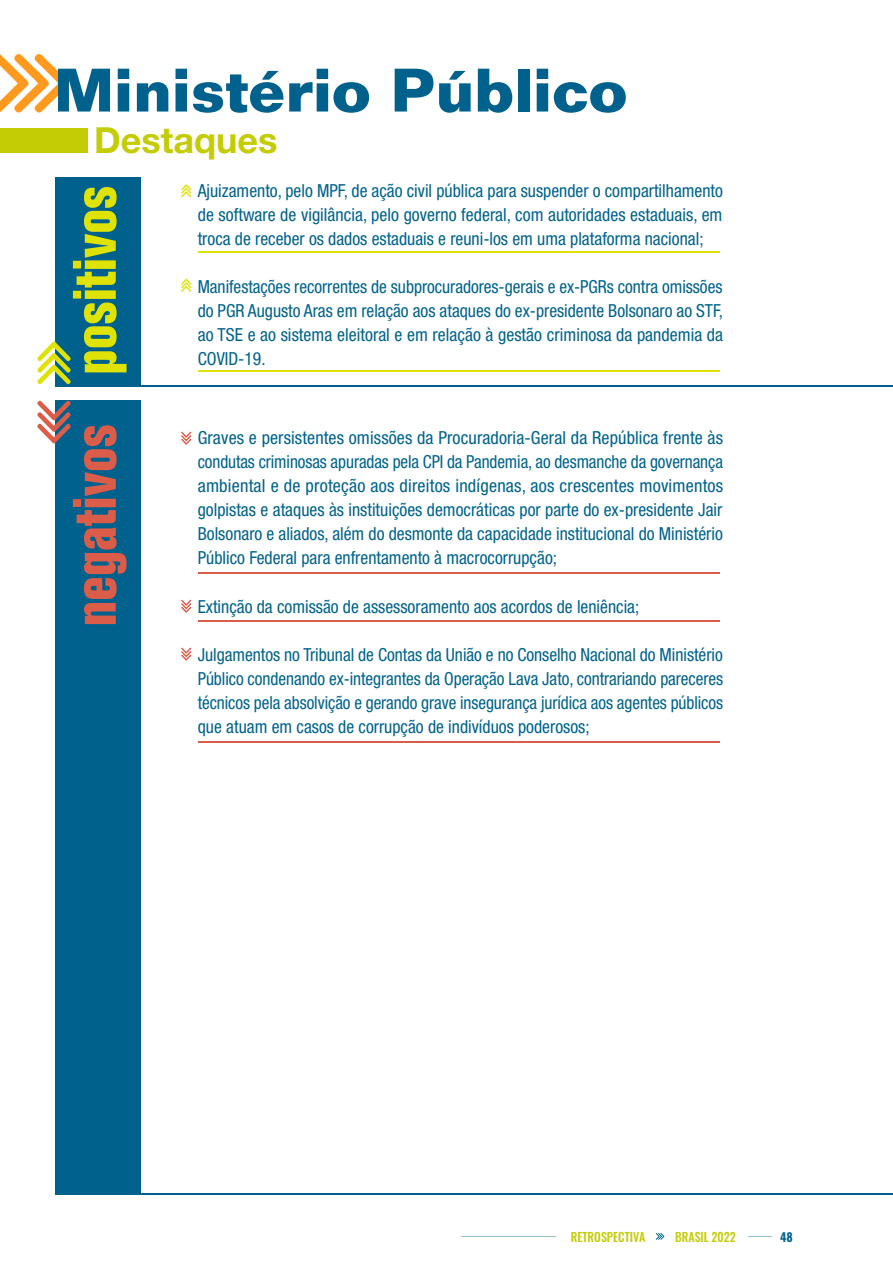
<style>
.page{position:relative;width:893px;height:1263px;background:#fff}
.page>*{position:absolute;margin:0;border:0;box-sizing:border-box;transform-origin:0 0}
.t1{font:700 60px "Folio";color:#00628c}
.t2{font:700 condensed 60px "Folio";color:#dfe305}
.t3{font:700 condensed 60px "Folio";color:#db5c49}
.t4{font:700 36px "Helvetica Neue LT Std";color:#c4cc05}
.t5{font:condensed 18px/24px "Helvetica Neue LT Std";color:#00628c;text-align:justify}
.t6{font:500 12.3px "Oswald";color:#c4cc05}
.t7{font:700 12px "Oswald";color:#00628c}
</style>
<div class="page">
<hr style="left:461px;top:1236px;width:95px;height:1px;background:#00628c">
<svg style="left:748px;top:1236px;width:24px;height:1px"></svg>
<svg style="left:656px;top:1233px;width:8px;height:7px"></svg>
<div style="left:55px;top:177px;width:85px;height:210px;background:#00628c"></div>
<div style="left:55px;top:401px;width:85px;height:794px;background:#00628c"></div>
<svg style="left:181px;top:184px;width:10px;height:13px"></svg>
<svg style="left:181px;top:279px;width:10px;height:13px"></svg>
<svg style="left:181px;top:432px;width:10px;height:13px"></svg>
<svg style="left:181px;top:600px;width:10px;height:13px"></svg>
<svg style="left:181px;top:647px;width:10px;height:14px"></svg>
<hr style="left:198px;top:251px;width:522px;height:2px;background:#dfe305">
<hr style="left:198px;top:370px;width:522px;height:2px;background:#dfe305">
<hr style="left:198px;top:572px;width:522px;height:2px;background:#db5c49">
<hr style="left:198px;top:620px;width:522px;height:2px;background:#db5c49">
<hr style="left:198px;top:741px;width:522px;height:2px;background:#db5c49">
<svg style="left:37px;top:342px;width:34px;height:42px"></svg>
<svg style="left:37px;top:400px;width:34px;height:43px"></svg>
<svg style="left:0;top:54px;width:69px;height:59px"></svg>
<div style="left:0;top:128px;width:87px;height:25px;background:#c4cc05"></div>
<hr style="left:138px;top:385px;width:755px;height:2px;background:#00628c">
<hr style="left:138px;top:1193px;width:755px;height:2px;background:#00628c">
<h1 class="t1" style="left:54px;top:53px;width:575px">Ministério Público</h1>
<h2 class="t4" style="left:94px;top:118px;width:185px">Destaques</h2>
<h1 class="t2" style="left:61px;top:375px;width:190px;rotate:-90deg">positivos</h1>
<h1 class="t3" style="left:61px;top:626px;width:204px;rotate:-90deg">negativos</h1>
<p class="t5" style="left:198px;top:179px;width:527px">Ajuizamento, pelo MPF, de ação civil pública para suspender o compartilhamento de software de vigilância, pelo governo federal, com autoridades estaduais, em troca de receber os dados estaduais e reuni-los em uma plataforma nacional;</p>
<p class="t5" style="left:198px;top:275px;width:527px">Manifestações recorrentes de subprocuradores-gerais e ex-PGRs contra omissões do PGR Augusto Aras em relação aos ataques do ex-presidente Bolsonaro ao STF, ao TSE e ao sistema eleitoral e em relação à gestão criminosa da pandemia da COVID-19.</p>
<p class="t5" style="left:198px;top:426px;width:527px">Graves e persistentes omissões da Procuradoria-Geral da República frente às condutas criminosas apuradas pela CPI da Pandemia, ao desmanche da governança ambiental e de proteção aos direitos indígenas, aos crescentes movimentos golpistas e ataques às instituições democráticas por parte do ex-presidente Jair Bolsonaro e aliados, além do desmonte da capacidade institucional do Ministério Público Federal para enfrentamento à macrocorrupção;</p>
<p class="t5" style="left:198px;top:594px;width:443px">Extinção da comissão de assessoramento aos acordos de leniência;</p>
<p class="t5" style="left:198px;top:642px;width:527px">Julgamentos no Tribunal de Contas da União e no Conselho Nacional do Ministério Público condenando ex-integrantes da Operação Lava Jato, contrariando pareceres técnicos pela absolvição e gerando grave insegurança jurídica aos agentes públicos que atuam em casos de corrupção de indivíduos poderosos;</p>
<p class="t6" style="left:571px;top:1228px;width:76px">RETROSPECTIVA</p>
<p class="t6" style="left:675px;top:1228px;width:62px">BRASIL 2022</p>
<p class="t7" style="left:780px;top:1228px;width:14px">48</p>
</div>
